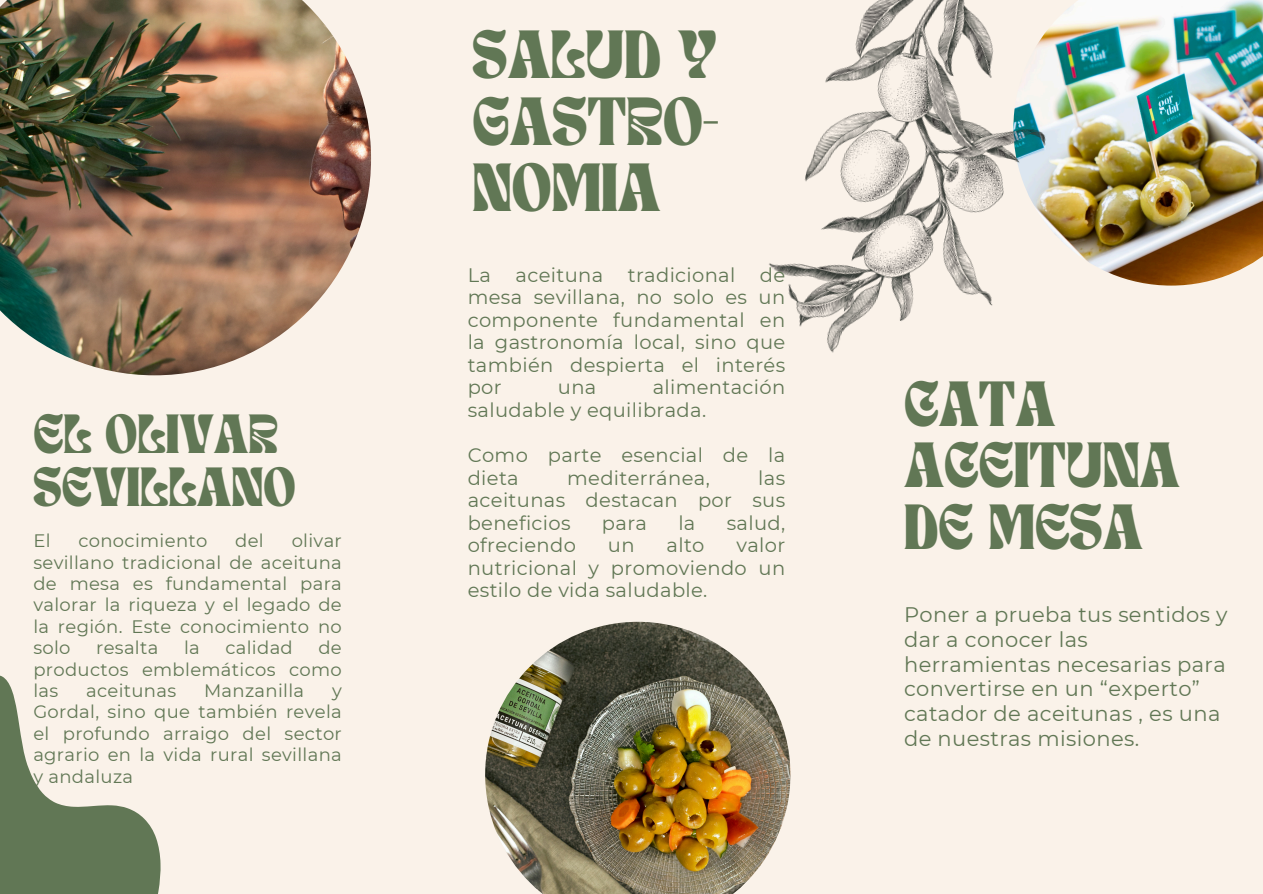
<style>
.page{position:relative;width:1263px;height:894px;background:#fff}
.page>*{position:absolute;margin:0;border:0;box-sizing:border-box;transform-origin:0 0}
.t1{font:47.55px/66.3px "TANNIMBUS";color:#617755;text-align:justify}
.t2{font:44.55px/61.8px "TANNIMBUS";color:#617755}
.t3{font:38.55px/52.8px "TANNIMBUS";color:#617755}
.t4{font:21px/24.8px "Montserrat";letter-spacing:.02em;color:#617755}
.t5{font:19.5px/22.5px "Montserrat";letter-spacing:.02em;color:#617755;text-align:justify}
.t6{font:18px/21.3px "Montserrat";letter-spacing:.02em;color:#617755;text-align:justify}
</style>
<div class="page">
<div style="left:0;top:0;width:1263px;height:893px;background:#faf2e9"></div>
<svg style="left:0;top:675px;width:161px;height:218px"></svg>
<img style="left:0;top:0;width:371px;height:375px">
<img style="left:485px;top:621px;width:305px;height:272px">
<img style="left:1105px;top:0;width:158px;height:285px">
<img style="left:769px;top:0;width:336px;height:353px">
<p class="t3" style="left:33px;top:412px;width:264px">EL OLIVAR<br>SEVILLANO</p>
<p class="t6" style="left:33px;top:530px;width:19px">El</p>
<p class="t6" style="left:78px;top:530px;width:131px">conocimiento</p>
<p class="t6" style="left:235px;top:530px;width:30px">del</p>
<p class="t6" style="left:33px;top:530px;width:310px;text-indent:258px">olivar sevillano tradicional de aceituna de mesa es fundamental para valorar la riqueza y el legado de la región. Este conocimiento no solo</p>
<p class="t6" style="left:33px;top:637px;width:310px;text-indent:285px">de productos emblemáticos como las</p>
<p class="t6" style="left:96px;top:637px;width:64px">resalta</p>
<p class="t6" style="left:184px;top:637px;width:17px">la</p>
<p class="t6" style="left:225px;top:637px;width:69px">calidad</p>
<p class="t6" style="left:86px;top:679px;width:92px">aceitunas</p>
<p class="t6" style="left:204px;top:679px;width:102px">Manzanilla</p>
<p class="t6" style="left:33px;top:679px;width:310px;text-indent:299px">y Gordal, sino que también revela el profundo arraigo del sector agrario en la vida rural sevillana y andaluza</p>
<h3 class="t1" style="left:472px;top:27px;width:248px">SALUD Y GASTRO-NOMIA</h3>
<h1 class="t5" style="left:468px;top:263px;width:319px;text-indent:292px">de mesa sevillana, no solo es un componente fundamental en la gastronomía local, sino que también despierta el interés por</h1>
<h1 class="t5" style="left:468px;top:263px;width:25px">La</h1>
<h1 class="t5" style="left:516px;top:263px;width:89px">aceituna</h1>
<h1 class="t5" style="left:628px;top:263px;width:109px">tradicional</h1>
<h1 class="t5" style="left:468px;top:376px;width:319px;text-indent:185px">alimentación saludable y equilibrada.</h1>
<p class="t5" style="left:468px;top:443px;width:319px">Como parte esencial de la dieta</p>
<h1 class="t5" style="left:558px;top:376px;width:40px">una</h1>
<p class="t5" style="left:468px;top:466px;width:319px;text-indent:291px">las aceitunas destacan por sus beneficios</p>
<p class="t5" style="left:567px;top:466px;width:144px">mediterránea,</p>
<p class="t5" style="left:602px;top:511px;width:47px">para</p>
<p class="t5" style="left:678px;top:511px;width:19px">la</p>
<p class="t5" style="left:727px;top:511px;width:60px">salud,</p>
<p class="t5" style="left:468px;top:533px;width:110px">ofreciendo</p>
<p class="t5" style="left:608px;top:533px;width:28px">un</p>
<p class="t5" style="left:667px;top:533px;width:39px">alto</p>
<p class="t5" style="left:468px;top:533px;width:319px;text-indent:269px">valor nutricional y promoviendo un estilo de vida saludable.</p>
<h1 class="t2" style="left:904px;top:378px;width:277px">CATA<br>ACEITUNA<br>DE MESA</h1>
<h3 class="t4" style="left:904px;top:602px;width:325px">Poner a prueba tus sentidos y dar a conocer las herramientas necesarias para convertirse en un “experto” catador de aceitunas , es una de nuestras misiones.</h3>
</div>
